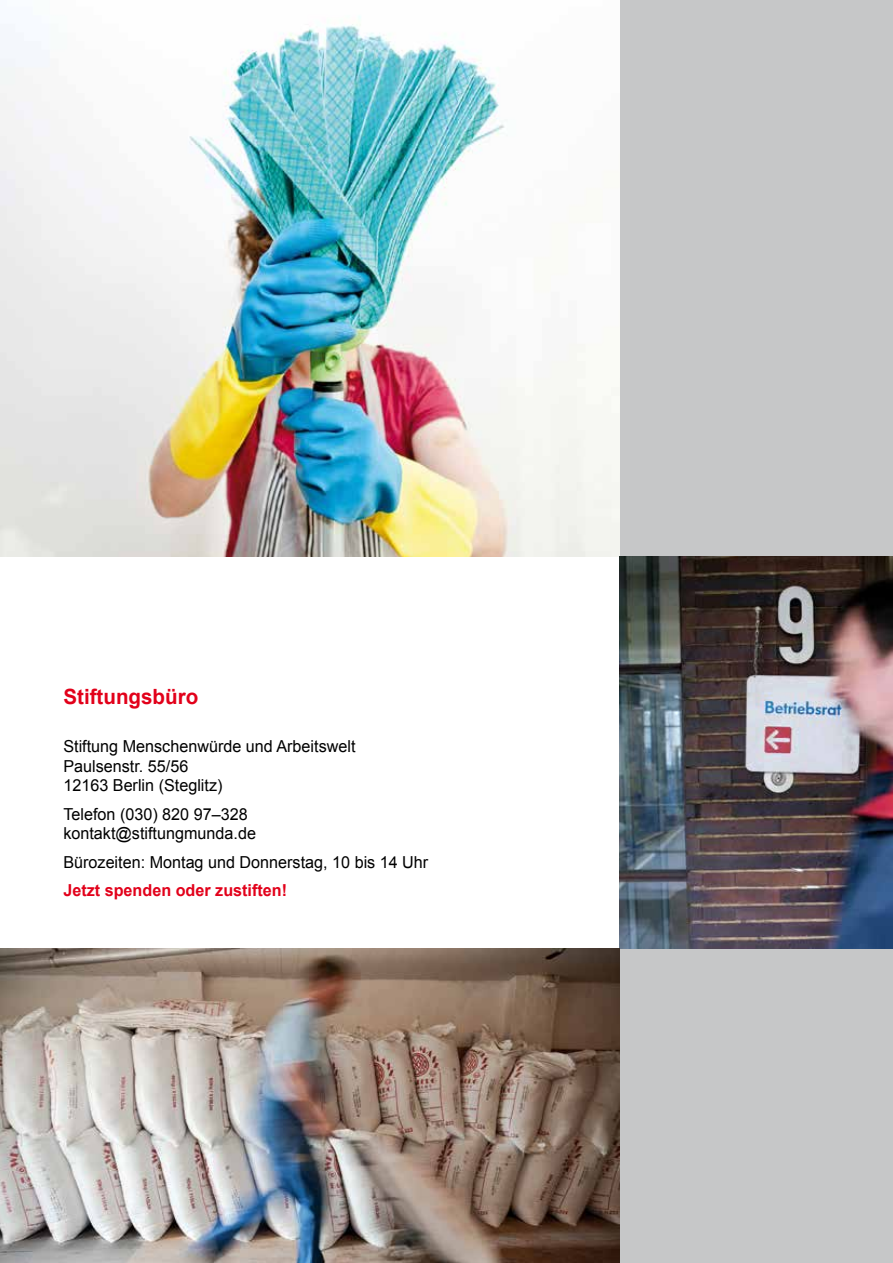
<style>
.page{position:relative;width:893px;height:1263px;background:#fff}
.page>*{position:absolute;margin:0;border:0;box-sizing:border-box;transform-origin:0 0}
.t1{font:700 21px "Arial";color:#e2001a}
.t2{font:16.5px/19.5px "Arial";color:#000}
.t3{font:700 16.5px "Arial";color:#e2001a}
</style>
<div class="page">
<div style="left:619px;top:0;width:274px;height:1263px;background:#c6c7c8"></div>
<img style="left:0;top:16px;width:619px;height:541px">
<img style="left:619px;top:557px;width:274px;height:391px">
<img style="left:0;top:948px;width:619px;height:315px">
<p class="t1" style="left:63px;top:683px;width:136px">Stiftungsbüro</p>
<p class="t2" style="left:63px;top:737px;width:294px">Stiftung Menschenwürde und Arbeitswelt<br>Paulsenstr. 55/56<br>12163 Berlin (Steglitz)</p>
<p class="t2" style="left:63px;top:804px;width:194px">Telefon (030) 820 97–328 kontakt@stiftungmunda.de</p>
<p class="t2" style="left:63px;top:852px;width:366px">Bürozeiten: Montag und Donnerstag, 10 bis 14 Uhr</p>
<p class="t3" style="left:63px;top:879px;width:225px">Jetzt spenden oder zustiften!</p>
</div>
